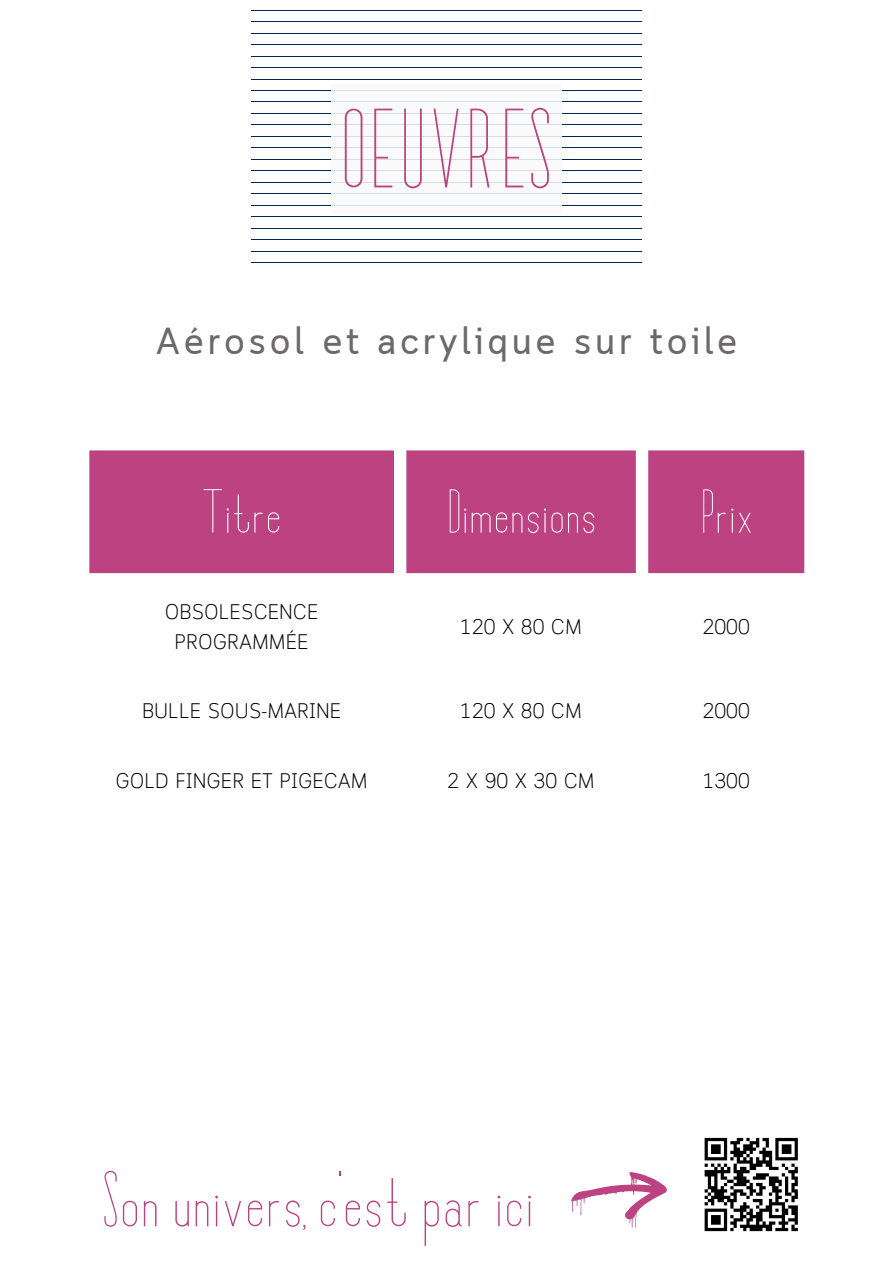
<style>
.page{position:relative;width:894px;height:1264px;background:#fff}
.page>*{position:absolute;margin:0;border:0;box-sizing:border-box;transform-origin:0 0}
.t1{font:100 condensed 98.55px "Sprout";color:#bc4281}
.t2{font:100 condensed 68.55px "Sprout";color:#bc4281}
.t3{font:100 condensed 54.3px "Sprout";color:#fff}
.t4{font:100 condensed 54px "Sprout";color:#fff}
.t5{font:37.5px "Cloud";letter-spacing:.085em;color:#6b696a}
.t6{font:300 21px/29.2px "Cloud";color:#000;text-align:center}
.t7{font:300 21px "Cloud";letter-spacing:.31em;color:#000}
</style>
<div class="page">
<div style="left:89px;top:450px;width:715px;height:123px;background:#bc4281"></div>
<svg style="left:571px;top:1172px;width:95px;height:55px"></svg>
<hr style="left:251px;top:10px;width:390px;height:1px;background:#002454">
<hr style="left:251px;top:21px;width:390px;height:1px;background:#002454">
<hr style="left:251px;top:33px;width:390px;height:1px;background:#002454">
<hr style="left:251px;top:44px;width:390px;height:1px;background:#002454">
<hr style="left:251px;top:56px;width:390px;height:1px;background:#002454">
<hr style="left:251px;top:67px;width:390px;height:1px;background:#002454">
<hr style="left:251px;top:79px;width:390px;height:1px;background:#002454">
<hr style="left:251px;top:90px;width:390px;height:1px;background:#002454">
<hr style="left:251px;top:102px;width:390px;height:1px;background:#002454">
<hr style="left:251px;top:113px;width:390px;height:1px;background:#002454">
<hr style="left:251px;top:125px;width:390px;height:1px;background:#002454">
<hr style="left:251px;top:136px;width:390px;height:1px;background:#002454">
<hr style="left:251px;top:148px;width:390px;height:1px;background:#002454">
<hr style="left:251px;top:159px;width:390px;height:1px;background:#002454">
<hr style="left:251px;top:170px;width:390px;height:1px;background:#002454">
<hr style="left:251px;top:182px;width:390px;height:1px;background:#002454">
<hr style="left:251px;top:193px;width:390px;height:1px;background:#002454">
<hr style="left:251px;top:205px;width:390px;height:1px;background:#002454">
<hr style="left:251px;top:216px;width:390px;height:1px;background:#002454">
<hr style="left:251px;top:228px;width:390px;height:1px;background:#002454">
<hr style="left:251px;top:239px;width:390px;height:1px;background:#002454">
<hr style="left:251px;top:251px;width:390px;height:1px;background:#002454">
<hr style="left:251px;top:262px;width:390px;height:1px;background:#002454">
<div style="left:331px;top:84px;width:231px;height:128px;background:#fafafa"></div>
<svg style="left:704px;top:1137px;width:94px;height:95px"></svg>
<h1 class="t1" style="left:341px;top:89px;width:213px">OEUVRES</h1>
<h3 class="t5" style="left:156px;top:319px;width:583px">Aérosol et acrylique sur toile</h3>
<h3 class="t3" style="left:201px;top:478px;width:82px">Titre</h3>
<h3 class="t4" style="left:445px;top:478px;width:153px">Dimensions</h3>
<h3 class="t4" style="left:698px;top:478px;width:56px">Prix</h3>
<p class="t6" style="left:165px;top:599px;width:155px">OBSOLESCENCE<br>PROGRAMMÉE</p>
<p class="t6" style="left:460px;top:614px;width:123px">120 X 80 CM</p>
<p class="t6" style="left:702px;top:614px;width:49px">2000</p>
<p class="t6" style="left:142px;top:698px;width:201px">BULLE SOUS-MARINE</p>
<p class="t6" style="left:460px;top:698px;width:123px">120 X 80 CM</p>
<p class="t6" style="left:702px;top:698px;width:49px">2000</p>
<p class="t6" style="left:115px;top:768px;width:254px">GOLD FINGER ET PIGECAM</p>
<p class="t7" style="left:447px;top:768px;width:148px">2X90X30CM</p>
<p class="t6" style="left:702px;top:768px;width:49px">1300</p>
<h2 class="t2" style="left:102px;top:1157px;width:434px">Son univers, c’est par ici</h2>
</div>
